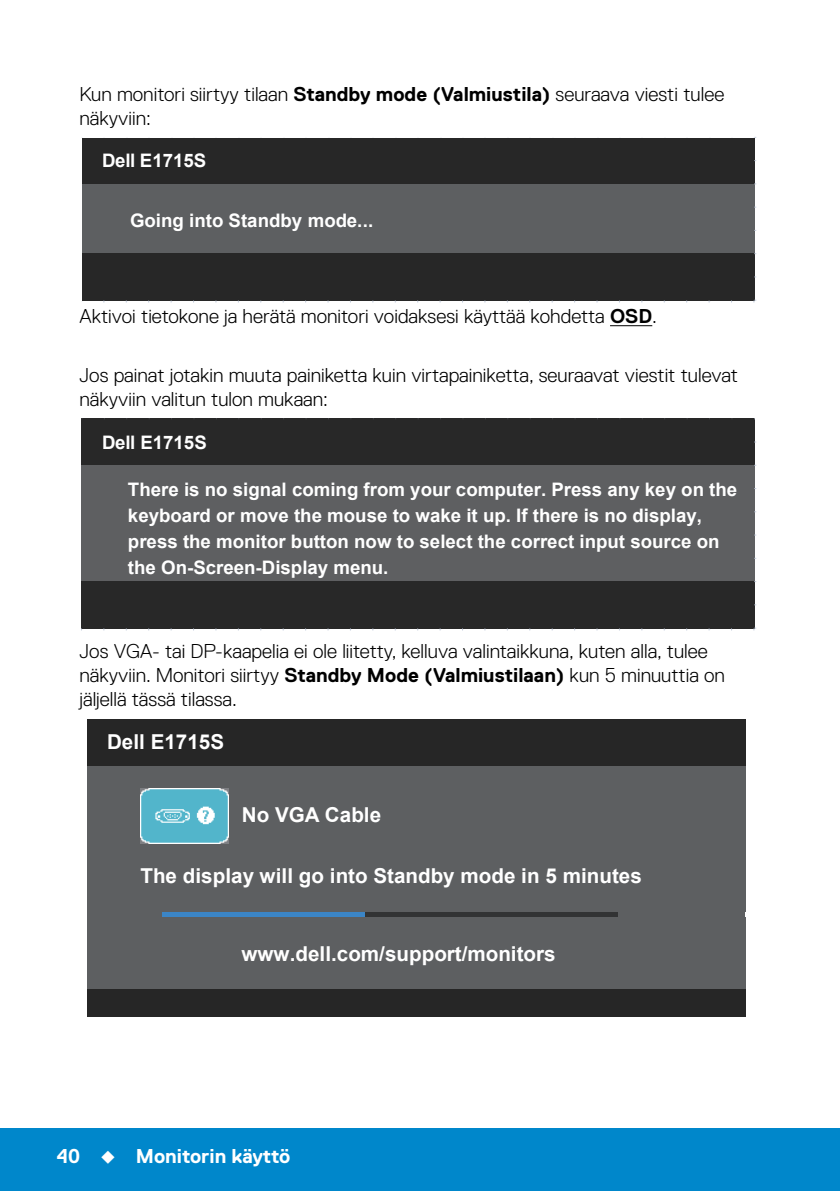
<style>
.page{position:relative;width:840px;height:1191px;background:#fff}
.page>*{position:absolute;margin:0;border:0;box-sizing:border-box;transform-origin:0 0}
.t1{font:700 23px "Arial";color:#fff}
.t2{font:700 20.6px "Arial";color:#fff}
.t3{font:300 20px/24px "Dell Replica";color:#000}
.t4{font:700 20px "Dell Replica";color:#fff}
.t5{font:700 18.6px/26px "Arial";color:#fff}
.s1{font-weight:700}
</style>
<div class="page">
<div style="left:0;top:1128px;width:839px;height:63px;background:#0087cb"></div>
<hr style="left:609px;top:325px;width:43px;height:1px;background:#000">
<div style="left:82px;top:138px;width:672px;height:47px;background:#272727"></div>
<div style="left:82px;top:184px;width:672px;height:70px;background:#5d5f61"></div>
<div style="left:82px;top:254px;width:672px;height:47px;background:#272727"></div>
<div style="left:81px;top:419px;width:673px;height:47px;background:#282828"></div>
<div style="left:81px;top:465px;width:673px;height:117px;background:#5e5f61"></div>
<div style="left:81px;top:581px;width:673px;height:48px;background:#282828"></div>
<div style="left:87px;top:719px;width:658px;height:48px;background:#262626"></div>
<div style="left:87px;top:766px;width:658px;height:146px;background:#5d5f61"></div>
<div style="left:87px;top:912px;width:75px;height:5px;background:#5d5f61"></div>
<div style="left:162px;top:912px;width:203px;height:5px;background:#3b85c6"></div>
<div style="left:365px;top:912px;width:253px;height:5px;background:#323334"></div>
<div style="left:618px;top:912px;width:127px;height:5px;background:#5d5f61"></div>
<div style="left:87px;top:916px;width:658px;height:73px;background:#5d5f61"></div>
<div style="left:87px;top:989px;width:658px;height:28px;background:#262626"></div>
<img style="left:141px;top:788px;width:88px;height:55px">
<p class="t3" style="left:79px;top:82px;width:646px">Kun monitori siirtyy tilaan <span class="s1">Standby mode (Valmiustila)</span> seuraava viesti tulee näkyviin:</p>
<p class="t5" style="left:102px;top:148px;width:106px">Dell E1715S</p>
<p class="t5" style="left:130px;top:207px;width:244px">Going into Standby mode...</p>
<p class="t3" style="left:79px;top:304px;width:578px">Aktivoi tietokone ja herätä monitori voidaksesi käyttää kohdetta <span class="s1">OSD</span>.</p>
<p class="t3" style="left:79px;top:363px;width:659px">Jos painat jotakin muuta painiketta kuin virtapainiketta, seuraavat viestit tulevat näkyviin valitun tulon mukaan:</p>
<p class="t5" style="left:102px;top:429px;width:106px">Dell E1715S</p>
<p class="t5" style="left:128px;top:477px;width:610px">There is no signal coming from your computer. Press any key on the keyboard or move the mouse to wake it up. If there is no display, press the monitor button now to select the correct input source on the On-Screen-Display menu.</p>
<p class="t3" style="left:79px;top:639px;width:646px">Jos VGA- tai DP-kaapelia ei ole liitetty, kelluva valintaikkuna, kuten alla, tulee näkyviin. Monitori siirtyy <span class="s1">Standby Mode (Valmiustilaan)</span> kun 5 minuuttia on jäljellä tässä tilassa.</p>
<p class="t1" style="left:107px;top:732px;width:130px">Dell E1715S</p>
<p class="t2" style="left:107px;top:727px;width:118px">Dell E1715S</p>
<p class="t2" style="left:242px;top:800px;width:141px">No VGA Cable</p>
<p class="t2" style="left:140px;top:861px;width:502px">The display will go into Standby mode in 5 minutes</p>
<p class="t2" style="left:241px;top:939px;width:315px">www.dell.com/support/monitors</p>
<p class="t4" style="left:57px;top:1144px;width:235px">40 ◆ Monitorin käyttö</p>
</div>
